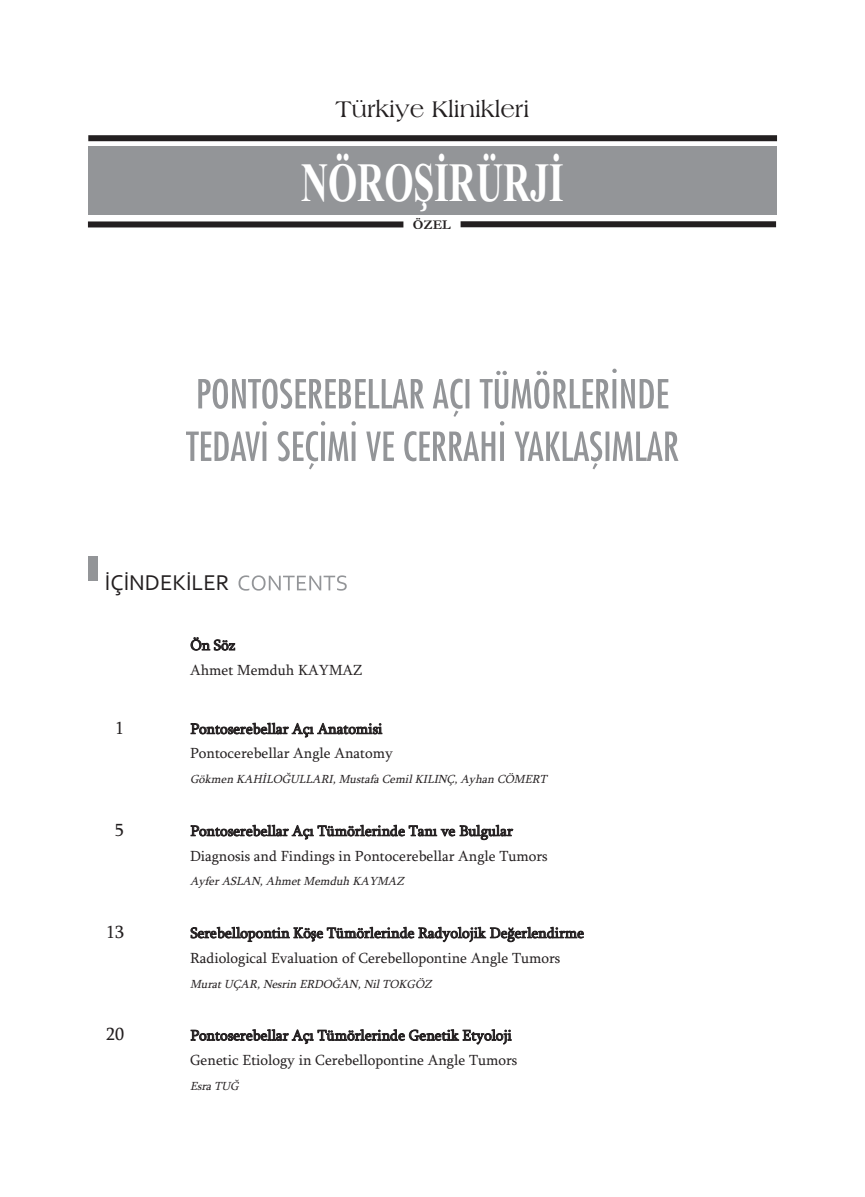
<style>
.page{position:relative;width:865px;height:1197px;background:#fff}
.page>*{position:absolute;margin:0;border:0;box-sizing:border-box;transform-origin:0 0}
.t1{font:700 55.35px "Times New Roman";color:#fff;scale:.68 1}
.t2{font:24px "Americana BT Roman";color:#231f20}
.t3{font:22.5px "Corbel";color:#231f20}
.t4{font:18px "Sylfaen";color:#231f20}
.t5{font:15px/24.9px "Sylfaen";color:#231f20}
.t6{font:700 13.5px "Garamond";color:#231f20}
.t7{font:italic 12px "Sylfaen";color:#231f20}
</style>
<div class="page">
<div style="left:88px;top:147px;width:688px;height:68px;background:#939598"></div>
<div style="left:88px;top:135px;width:689px;height:6px;background:#231f20"></div>
<div style="left:88px;top:221px;width:315px;height:6px;background:#231f20"></div>
<div style="left:460px;top:221px;width:316px;height:6px;background:#231f20"></div>
<svg style="left:238px;top:575px;width:109px;height:15px"></svg>
<div style="left:88px;top:555px;width:9px;height:25px;background:#939598"></div>
<svg style="left:198px;top:378px;width:226px;height:31px"></svg>
<svg style="left:186px;top:421px;width:256px;height:48px"></svg>
<h2 class="t2" style="left:335px;top:94px;width:195px">Türkiye Klinikleri</h2>
<h1 class="t1" style="left:301px;top:149px;width:388px">NÖROŞİRÜRJİ</h1>
<p class="t6" style="left:413px;top:216px;width:39px">ÖZEL</p>
<h3 class="t3" style="left:105px;top:569px;width:126px">İÇİNDEKİLER</h3>
<p class="t5" style="left:190px;top:632px;width:174px">Ön Söz<br>Ahmet Memduh KAYMAZ</p>
<p class="t4" style="left:115px;top:717px;width:10px">1</p>
<p class="t5" style="left:190px;top:716px;width:204px">Pontoserebellar Açı Anatomisi<br>Pontocerebellar Angle Anatomy</p>
<p class="t7" style="left:190px;top:771px;width:362px">Gökmen KAHİLOĞULLARI, Mustafa Cemil KILINÇ, Ayhan CÖMERT</p>
<p class="t4" style="left:115px;top:819px;width:10px">5</p>
<p class="t5" style="left:190px;top:818px;width:359px">Pontoserebellar Açı Tümörlerinde Tanı ve Bulgular<br>Diagnosis and Findings in Pontocerebellar Angle Tumors</p>
<p class="t7" style="left:190px;top:874px;width:219px">Ayfer ASLAN, Ahmet Memduh KAYMAZ</p>
<p class="t4" style="left:106px;top:921px;width:19px">13</p>
<p class="t5" style="left:190px;top:920px;width:395px">Serebellopontin Köşe Tümörlerinde Radyolojik Değerlendirme<br>Radiological Evaluation of Cerebellopontine Angle Tumors</p>
<p class="t7" style="left:190px;top:976px;width:246px">Murat UÇAR, Nesrin ERDOĞAN, Nil TOKGÖZ</p>
<p class="t4" style="left:106px;top:1023px;width:19px">20</p>
<p class="t5" style="left:190px;top:1022px;width:329px">Pontoserebellar Açı Tümörlerinde Genetik Etyoloji<br>Genetic Etiology in Cerebellopontine Angle Tumors</p>
<p class="t7" style="left:190px;top:1078px;width:53px">Esra TUĞ</p>
</div>
